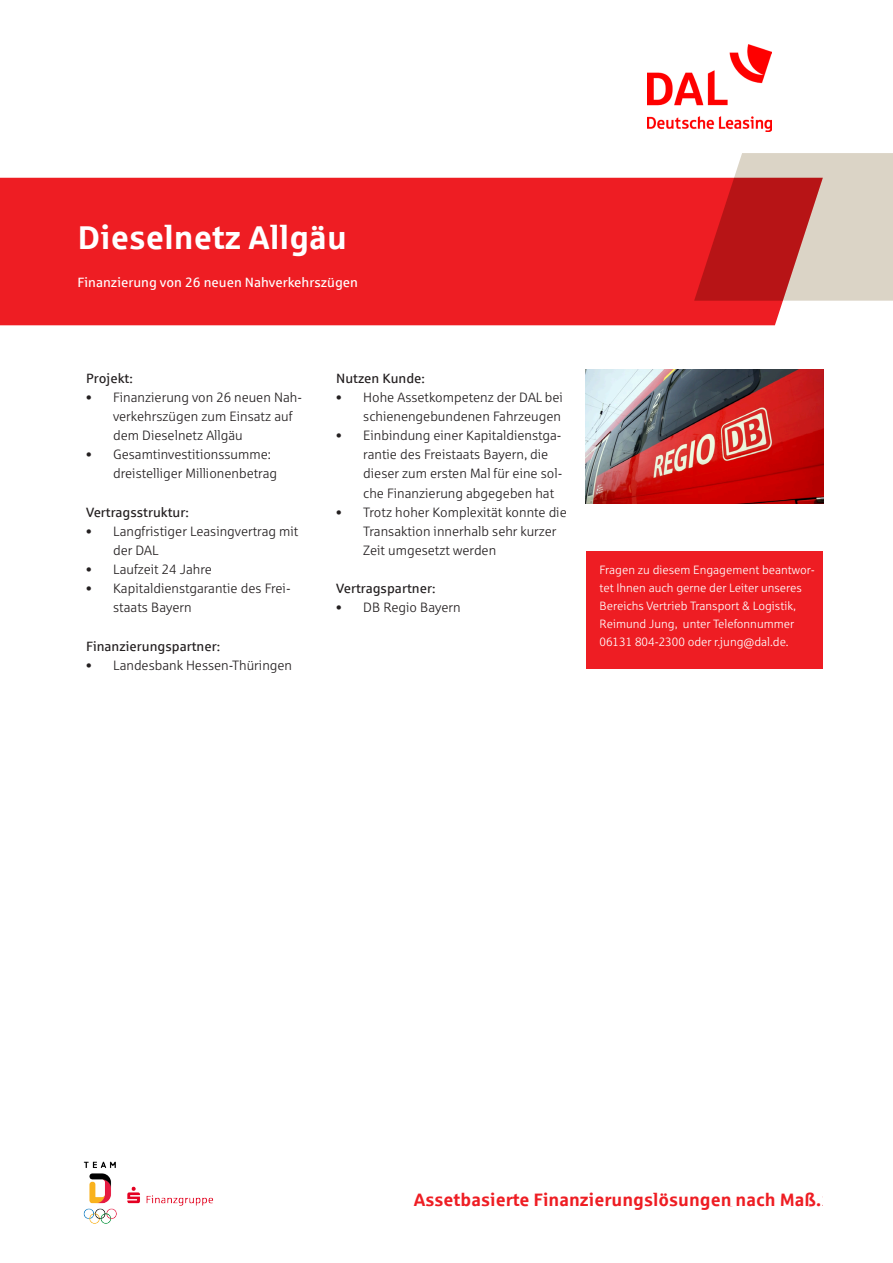
<style>
.page{position:relative;width:893px;height:1263px;background:#fff}
.page>*{position:absolute;margin:0;border:0;box-sizing:border-box;transform-origin:0 0}
.DL_NL_ext_title_GE_S{font:700 33px "Sparkasse Rg";color:#fff}
.DL_NL_ext_Inhalt_Spk{font:700 18px "Sparkasse Rg";color:#ee1d23}
.t1{font:13.5px/19.2px "Sparkasse Lt";color:#231f20}
.DL_copy_Spk_Rg_9pt_4{font:13.5px "Sparkasse Rg";color:#231f20}
.DL_NL_ext_Inhalt_Spk-2{font:13.5px "Sparkasse Rg";color:#fff}
.DL_intro_Spk_Lt_11pt{font:12px/18px "Sparkasse Lt";color:#fff}
</style>
<div class="page">
<div style="left:0;top:178px;width:783px;height:147px;background:#ee1d23"></div>
<svg style="left:694px;top:153px;width:199px;height:148px;background:#d07e79"></svg>
<div style="left:587px;top:551px;width:236px;height:118px;background:#ee1d23"></div>
<img style="left:648px;top:45px;width:124px;height:86px">
<img style="left:586px;top:370px;width:237px;height:134px">
<img style="left:83px;top:1161px;width:130px;height:63px">
<p class="DL_NL_ext_title_GE_S" style="left:78px;top:216px;width:271px">Dieselnetz Allgäu</p>
<p class="DL_NL_ext_Inhalt_Spk-2" style="left:78px;top:274px;width:282px">Finanzierung von 26 neuen Nahverkehrszügen</p>
<p class="DL_copy_Spk_Rg_9pt_4" style="left:86px;top:370px;width:48px">Projekt:</p>
<p class="t1" style="left:113px;top:387px;width:190px;text-indent:-27px">• Finanzierung von 26 neuen Nah&shy;verkehrszügen zum Einsatz auf dem Dieselnetz Allgäu</p>
<p class="t1" style="left:113px;top:445px;width:166px;text-indent:-27px">• Gesamtinvestitionssumme: dreistelliger Millionenbetrag</p>
<p class="DL_copy_Spk_Rg_9pt_4" style="left:86px;top:504px;width:104px">Vertragsstruktur:</p>
<p class="t1" style="left:113px;top:521px;width:187px;text-indent:-27px">• Langfristiger Leasingvertrag mit der DAL</p>
<p class="t1" style="left:86px;top:559px;width:127px">• Laufzeit 24 Jahre</p>
<p class="t1" style="left:113px;top:579px;width:179px;text-indent:-27px">• Kapitaldienstgarantie des Frei&shy;staats Bayern</p>
<p class="DL_copy_Spk_Rg_9pt_4" style="left:86px;top:638px;width:136px">Finanzierungspartner:</p>
<p class="t1" style="left:86px;top:655px;width:207px">• Landesbank Hessen-Thüringen</p>
<p class="DL_copy_Spk_Rg_9pt_4" style="left:336px;top:370px;width:90px">Nutzen Kunde:</p>
<p class="t1" style="left:336px;top:387px;width:228px;text-align:right">• Hohe Assetkompetenz der DAL bei schienengebundenen Fahrzeugen</p>
<p class="t1" style="left:363px;top:426px;width:201px;text-indent:-27px">• Einbindung einer Kapitaldienstga&shy;rantie des Freistaats Bayern, die dieser zum ersten Mal für eine sol&shy;che Finanzierung abgegeben hat</p>
<p class="t1" style="left:363px;top:502px;width:205px;text-indent:-27px">• Trotz hoher Komplexität konnte die<br>Transaktion innerhalb sehr kurzer<br>Zeit umgesetzt werden</p>
<p class="DL_copy_Spk_Rg_9pt_4" style="left:336px;top:580px;width:101px">Vertragspartner:</p>
<p class="t1" style="left:336px;top:598px;width:126px">• DB Regio Bayern</p>
<p class="DL_intro_Spk_Lt_11pt" style="left:600px;top:561px;width:217px">Fragen zu diesem Engagement beantwor&shy;tet Ihnen auch gerne der Leiter unseres Bereichs Vertrieb Transport &amp; Logistik, Reimund Jung, unter Telefonnummer 06131 804-2300 oder r.jung@dal.de.</p>
<p class="DL_NL_ext_Inhalt_Spk" style="left:414px;top:1188px;width:409px">Assetbasierte Finanzierungslösungen nach Maß.</p>
<h2 class="DL_NL_ext_Inhalt_Spk" style="left:709px;top:1188px;width:115px">Mehr im Blick</h2>
</div>
